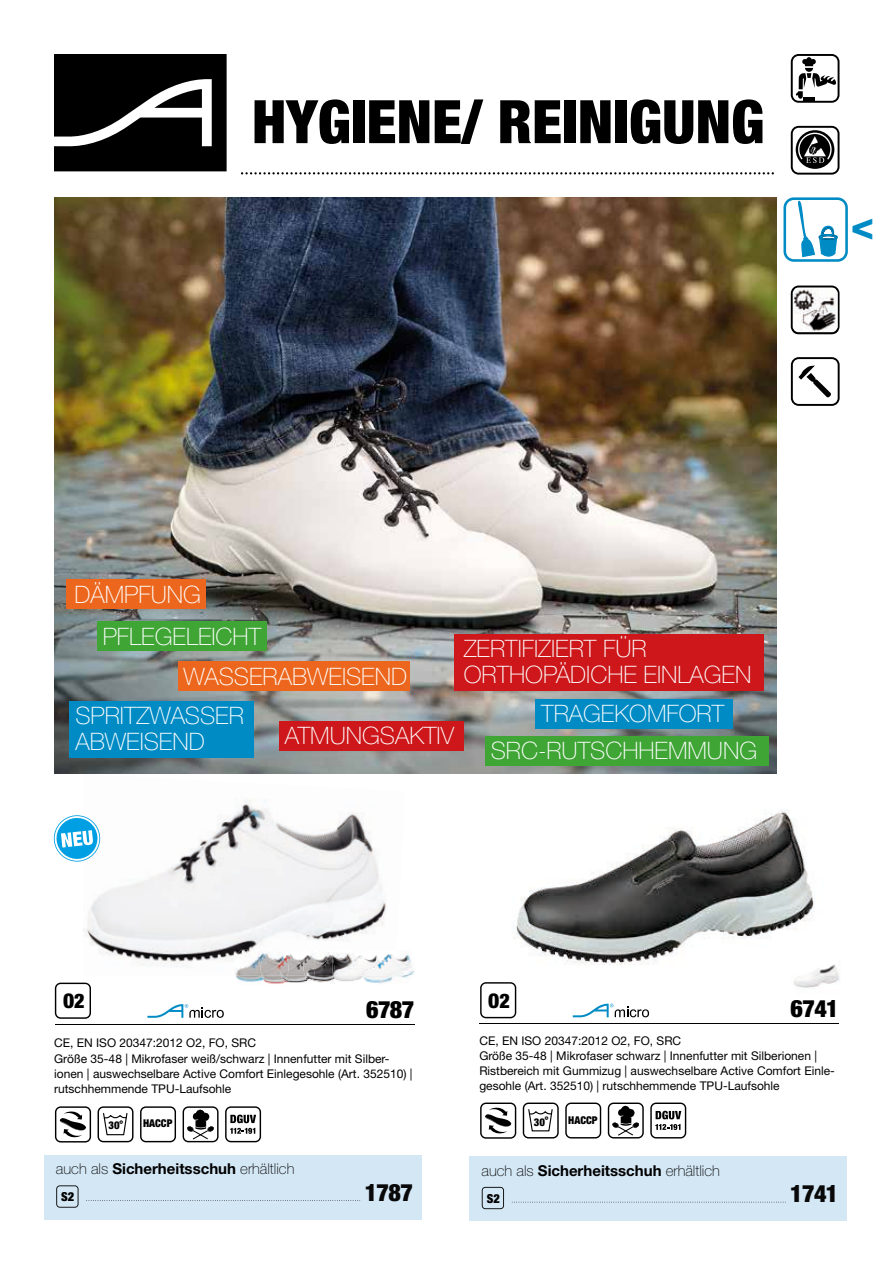
<style>
.page{position:relative;width:893px;height:1263px;background:#fff}
.page>*{position:absolute;margin:0;border:0;box-sizing:border-box;transform-origin:0 0}
.t1{font:900 condensed 60px "Helvetica Neue LT Std";color:#000}
.t2{font:900 expanded 39px "Helvetica Neue LT Std";color:#008bc5}
.t3{font:100 24px/25.2px "Helvetica Neue LT Std";color:#fff}
.t4{font:900 condensed 24px "Helvetica Neue LT Std";letter-spacing:-.025em;color:#000}
.t5{font:900 condensed 24px "Helvetica Neue LT Std";letter-spacing:-.025em;color:#090909}
.t6{font:900 condensed 20.1px "Helvetica Neue LT Std";color:#000}
.t7{font:100 15px "Helvetica Neue LT Std";color:#000}
.t8{font:900 condensed 12.45px "Helvetica Neue LT Std";color:#000}
.t9{font:12px/15px "Helvetica Neue LT Std";color:#000}
.t10{font:12px/15.3px "Helvetica Neue LT";color:#000}
.t11{font:900 condensed 10.8px "Helvetica Neue LT Std";color:#000}
.s1{font-family:"Helvetica Neue LT Std"}
.s2{font-family:"Helvetica Neue LT"}
.s3{font-weight:700}
</style>
<div class="page">
<svg style="left:241px;top:172px;width:533px;height:2px"></svg>
<svg style="left:54px;top:54px;width:173px;height:117px;background:#232323"></svg>
<svg style="left:791px;top:286px;width:48px;height:48px"></svg>
<img style="left:793px;top:289px;width:44px;height:44px">
<svg style="left:791px;top:54px;width:48px;height:49px"></svg>
<hr style="left:803px;top:97px;width:12px;height:4px;background:#000">
<svg style="left:791px;top:126px;width:48px;height:49px"></svg>
<svg style="left:783px;top:198px;width:65px;height:64px"></svg>
<svg style="left:791px;top:357px;width:49px;height:49px"></svg>
<img style="left:54px;top:198px;width:722px;height:576px">
<div style="left:535px;top:699px;width:198px;height:29px;background:#008bc5"></div>
<div style="left:454px;top:634px;width:310px;height:56px;background:#cd171a"></div>
<div style="left:69px;top:701px;width:185px;height:57px;background:#008bc5"></div>
<div style="left:485px;top:736px;width:283px;height:29px;background:#3fa535"></div>
<div style="left:279px;top:721px;width:184px;height:30px;background:#cd171a"></div>
<div style="left:66px;top:580px;width:140px;height:29px;background:#ec671d"></div>
<div style="left:98px;top:622px;width:169px;height:29px;background:#3fa535"></div>
<div style="left:178px;top:662px;width:232px;height:29px;background:#ec671d"></div>
<hr style="left:479px;top:1023px;width:360px;height:1px;background:#000">
<img style="left:514px;top:810px;width:301px;height:155px">
<svg style="left:480px;top:1102px;width:36px;height:36px"></svg>
<svg style="left:523px;top:1102px;width:36px;height:36px"></svg>
<svg style="left:565px;top:1102px;width:36px;height:36px"></svg>
<svg style="left:608px;top:1102px;width:36px;height:36px"></svg>
<svg style="left:650px;top:1102px;width:36px;height:36px"></svg>
<svg style="left:480px;top:982px;width:36px;height:36px"></svg>
<svg style="left:573px;top:1003px;width:76px;height:14px"></svg>
<img style="left:794px;top:973px;width:46px;height:16px">
<img style="left:790px;top:960px;width:48px;height:15px">
<div style="left:470px;top:1157px;width:377px;height:64px;background:#d4e7f5"></div>
<svg style="left:482px;top:1187px;width:22px;height:22px"></svg>
<svg style="left:512px;top:1202px;width:274px;height:1px"></svg>
<img style="left:83px;top:798px;width:303px;height:170px">
<svg style="left:54px;top:815px;width:46px;height:46px"></svg>
<svg style="left:55px;top:1106px;width:36px;height:36px"></svg>
<svg style="left:98px;top:1106px;width:35px;height:36px"></svg>
<svg style="left:140px;top:1106px;width:36px;height:36px"></svg>
<svg style="left:183px;top:1106px;width:36px;height:36px"></svg>
<svg style="left:225px;top:1106px;width:36px;height:36px"></svg>
<hr style="left:55px;top:1024px;width:359px;height:1px;background:#000">
<svg style="left:55px;top:983px;width:36px;height:36px"></svg>
<svg style="left:147px;top:1004px;width:77px;height:14px"></svg>
<div style="left:44px;top:1155px;width:378px;height:64px;background:#d4e7f5"></div>
<svg style="left:56px;top:1185px;width:23px;height:23px"></svg>
<svg style="left:86px;top:1200px;width:274px;height:1px"></svg>
<img style="left:234px;top:949px;width:49px;height:33px">
<img style="left:261px;top:951px;width:23px;height:33px">
<img style="left:284px;top:976px;width:44px;height:7px">
<img style="left:284px;top:951px;width:74px;height:25px">
<svg style="left:281px;top:976px;width:6px;height:6px"></svg>
<img style="left:280px;top:953px;width:9px;height:23px">
<img style="left:308px;top:949px;width:46px;height:9px">
<svg style="left:305px;top:976px;width:9px;height:7px"></svg>
<img style="left:303px;top:951px;width:5px;height:14px">
<img style="left:356px;top:976px;width:6px;height:4px">
<img style="left:354px;top:952px;width:7px;height:24px">
<img style="left:335px;top:976px;width:21px;height:5px">
<svg style="left:328px;top:958px;width:7px;height:26px"></svg>
<img style="left:382px;top:954px;width:33px;height:29px">
<img style="left:365px;top:950px;width:32px;height:26px">
<img style="left:362px;top:976px;width:20px;height:8px">
<img style="left:361px;top:952px;width:23px;height:24px">
<h1 class="t1" style="left:252px;top:85px;width:514px">HYGIENE/ REINIGUNG</h1>
<h2 class="t2" style="left:851px;top:200px;width:25px">&lt;</h2>
<h3 class="t3" style="left:103px;top:573px;width:160px;line-height:42px;text-indent:-28px">DÄMPFUNG<br>PFLEGELEICHT</h3>
<h3 class="t3" style="left:183px;top:663px;width:225px">WASSERABWEISEND</h3>
<h3 class="t3" style="left:75px;top:703px;width:170px">SPRITZWASSER<br>ABWEISEND</h3>
<h3 class="t3" style="left:285px;top:723px;width:171px">ATMUNGSAKTIV</h3>
<h3 class="t3" style="left:464px;top:636px;width:289px">ZERTIFIZIERT FÜR<br>ORTHOPÄDICHE EINLAGEN</h3>
<h3 class="t3" style="left:541px;top:701px;width:185px">TRAGEKOMFORT</h3>
<h3 class="t3" style="left:491px;top:738px;width:268px">SRC-RUTSCHHEMMUNG</h3>
<h3 class="t6" style="left:63px;top:989px;width:23px">O2</h3>
<h3 class="t4" style="left:366px;top:995px;width:50px">6787</h3>
<p class="t10" style="left:54px;top:1035px;width:337px">CE, EN ISO 20347:2012 O2, FO, SRC<br>Größe 35-48 | Mikrofaser weiß/schwarz | Innenfutter mit <span class="s1">Silber-</span></p>
<p class="t9" style="left:54px;top:1066px;width:360px">ionen <span class="s2">|</span> auswechselbare Active Comfort Einlegesohle <span class="s2">(Art. 352510</span>) <span class="s2">| </span>rutschhemmende TPU-Laufsohle</p>
<p class="t11" style="left:109px;top:1119px;width:16px">30°</p>
<p class="t11" style="left:143px;top:1117px;width:31px">HACCP</p>
<h3 class="t6" style="left:488px;top:988px;width:23px">O2</h3>
<h3 class="t4" style="left:791px;top:994px;width:50px">6741</h3>
<p class="t9" style="left:479px;top:1033px;width:357px">CE, EN ISO 20347:2012 O2, FO, SRC<br>Größe 35-48 | Mikrofaser schwarz | Innenfutter mit Silberionen | Ristbereich mit Gummizug | auswechselbare Active Comfort Einle&shy;gesohle <span class="s2">(Art. 352510) |</span> rutschhemmende TPU-Laufsohle</p>
<p class="t11" style="left:534px;top:1115px;width:16px">30°</p>
<p class="t11" style="left:568px;top:1113px;width:31px">HACCP</p>
<p class="t7" style="left:56px;top:1160px;width:240px">auch als <span class="s3">Sicherheitsschuh</span> erhältlich</p>
<p class="t7" style="left:481px;top:1162px;width:240px">auch als <span class="s3">Sicherheitsschuh</span> erhältlich</p>
<p class="t8" style="left:61px;top:1189px;width:15px">S2</p>
<h3 class="t5" style="left:365px;top:1177px;width:50px">1787</h3>
<p class="t8" style="left:487px;top:1190px;width:15px">S2</p>
<h3 class="t5" style="left:790px;top:1179px;width:50px">1741</h3>
</div>
